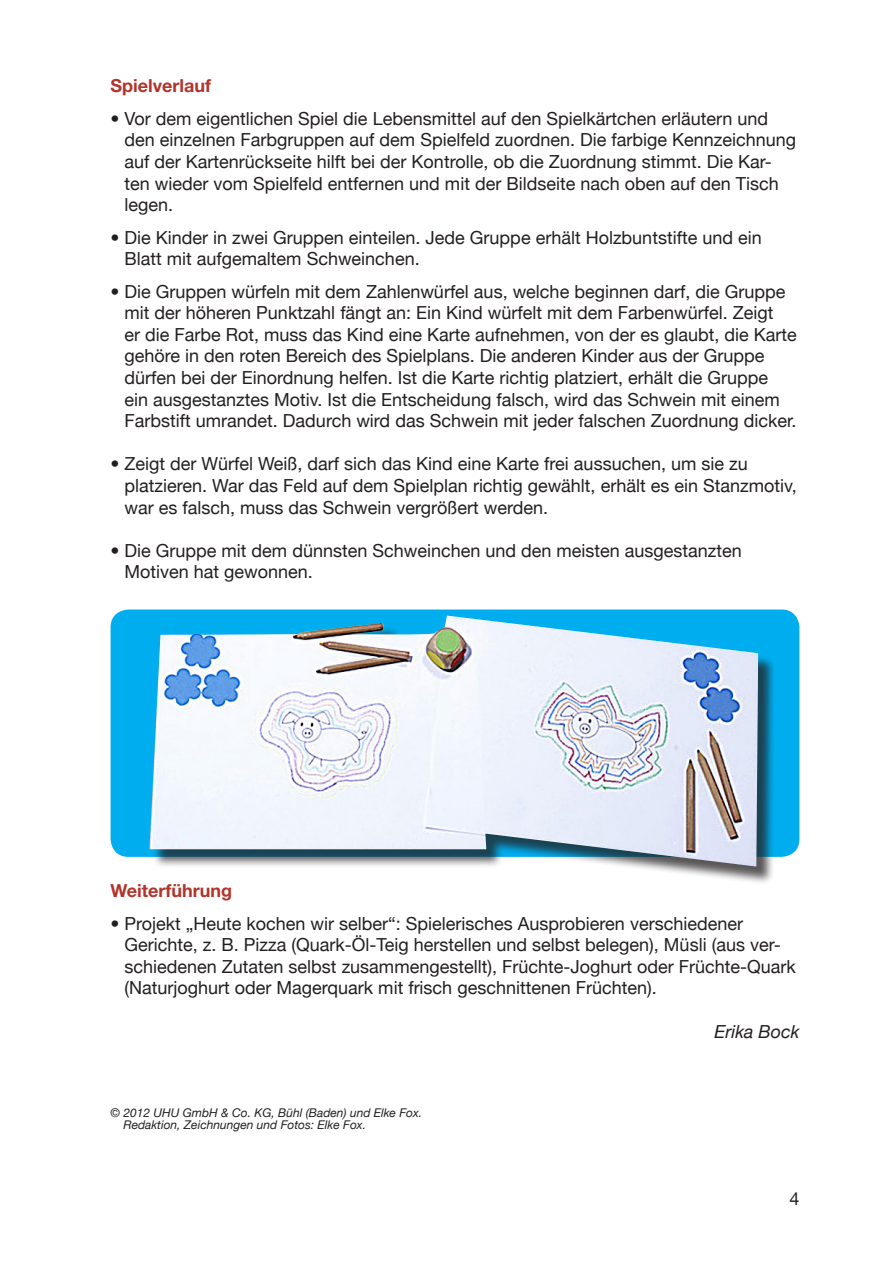
<style>
.page{position:relative;width:893px;height:1263px;background:#fff}
.page>*{position:absolute;margin:0;border:0;box-sizing:border-box;transform-origin:0 0}
.t1{font:18px/21.6px "Helvetica Neue";color:#231f20}
.t2{font:700 18px "Helvetica Neue";color:#b1352b}
.t3{font:italic 18px "Helvetica Neue";color:#231f20}
.t4{font:italic 12px/12px "Helvetica Neue";color:#231f20}
.s1{font-weight:700}
</style>
<div class="page">
<div style="left:111px;top:609px;width:688px;height:248px;background:#00aeef;border-radius:18px"></div>
<div style="left:152px;top:618px;width:622px;height:267px;background:#231f20;opacity:.75"></div>
<img style="left:149px;top:616px;width:609px;height:250px">
<p class="t2" style="left:111px;top:75px;width:102px">Spielverlauf</p>
<p class="t1" style="left:125px;top:107px;width:673px;text-indent:-14px"><span class="s1">•</span> Vor dem eigentlichen Spiel die Lebensmittel auf den Spielkärtchen erläutern und den einzelnen Farbgruppen auf dem Spielfeld zuordnen. Die farbige Kennzeichnung auf der Kartenrückseite hilft bei der Kontrolle, ob die Zuordnung stimmt. Die Kar&shy;ten wieder vom Spielfeld entfernen und mit der Bildseite nach oben auf den Tisch legen.</p>
<p class="t1" style="left:125px;top:226px;width:639px;text-indent:-14px"><span class="s1">•</span> Die Kinder in zwei Gruppen einteilen. Jede Gruppe erhält Holzbuntstifte und ein<br>Blatt mit aufgemaltem Schweinchen.</p>
<p class="t1" style="left:125px;top:280px;width:674px;text-indent:-14px"><span class="s1">•</span> Die Gruppen würfeln mit dem Zahlenwürfel aus, welche beginnen darf, die Gruppe mit der höheren Punktzahl fängt an: Ein Kind würfelt mit dem Farbenwürfel. Zeigt<br>er die Farbe Rot, muss das Kind eine Karte aufnehmen, von der es glaubt, die Karte gehöre in den roten Bereich des Spielplans. Die anderen Kinder aus der Gruppe dürfen bei der Einordnung helfen. Ist die Karte richtig platziert, erhält die Gruppe<br>ein ausgestanztes Motiv. Ist die Entscheidung falsch, wird das Schwein mit einem Farbstift umrandet. Dadurch wird das Schwein mit jeder falschen Zuordnung dicker.</p>
<p class="t1" style="left:125px;top:453px;width:674px;text-indent:-14px"><span class="s1">•</span> Zeigt der Würfel Weiß, darf sich das Kind eine Karte frei aussuchen, um sie zu platzieren. War das Feld auf dem Spielplan richtig gewählt, erhält es ein Stanzmotiv, war es falsch, muss das Schwein vergrößert werden.</p>
<p class="t1" style="left:125px;top:539px;width:619px;text-indent:-14px"><span class="s1">•</span> Die Gruppe mit dem dünnsten Schweinchen und den meisten ausgestanzten<br>Motiven hat gewonnen.</p>
<p class="t2" style="left:111px;top:879px;width:123px">Weiterführung</p>
<p class="t1" style="left:125px;top:912px;width:673px;text-indent:-14px"><span class="s1">•</span> Projekt „Heute kochen wir selber“: Spielerisches Ausprobieren verschiedener Gerichte, z. B. Pizza (Quark-Öl-Teig herstellen und selbst belegen), Müsli (aus ver&shy;schiedenen Zutaten selbst zusammengestellt), Früchte-Joghurt oder Früchte-Quark (Naturjoghurt oder Magerquark mit frisch geschnittenen Früchten).</p>
<p class="t3" style="left:714px;top:1020px;width:86px">Erika Bock</p>
<p class="t4" style="left:123px;top:1106px;width:300px;text-indent:-13px">© 2012 UHU GmbH &amp; Co. KG, Bühl (Baden) und Elke Fox.<br>Redaktion, Zeichnungen und Fotos: Elke Fox.</p>
<p class="t1" style="left:789px;top:1187px;width:12px">4</p>
</div>
